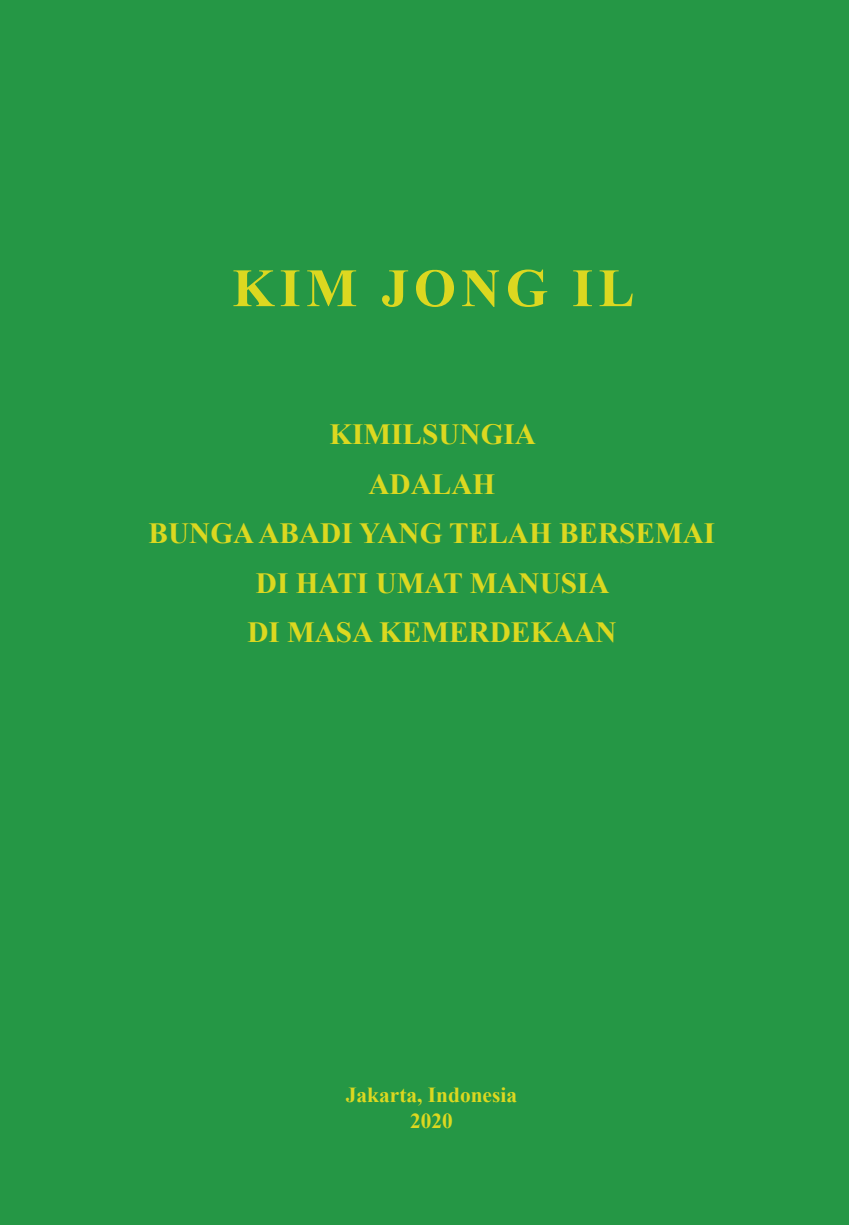
<style>
.page{position:relative;width:849px;height:1225px;background:#fff}
.page>*{position:absolute;margin:0;border:0;box-sizing:border-box;transform-origin:0 0}
.t1{font:700 54px "Times New Roman";letter-spacing:.1em;color:#dcd820}
.Default{font:700 29.25px "Times New Roman";color:#dcd820}
.t2{font:700 21.38px "Times New Roman";color:#dcd820}
</style>
<div class="page">
<div style="left:0;top:0;width:848px;height:1225px;background:#259745"></div>
<p class="t1" style="left:232px;top:251px;width:404px">KIM JONG IL</p>
<p class="Default" style="left:329px;top:414px;width:208px">KIMILSUNGIA</p>
<p class="Default" style="left:368px;top:463px;width:128px">ADALAH</p>
<p class="Default" style="left:148px;top:513px;width:568px">BUNGA ABADI YANG TELAH BERSEMAI</p>
<p class="Default" style="left:256px;top:562px;width:355px">DI HATI UMAT MANUSIA</p>
<p class="Default" style="left:247px;top:612px;width:370px">DI MASA KEMERDEKAAN</p>
<p class="t2" style="left:346px;top:1080px;width:173px">Jakarta, Indonesia</p>
<p class="t2" style="left:410px;top:1105px;width:44px">2020</p>
</div>
